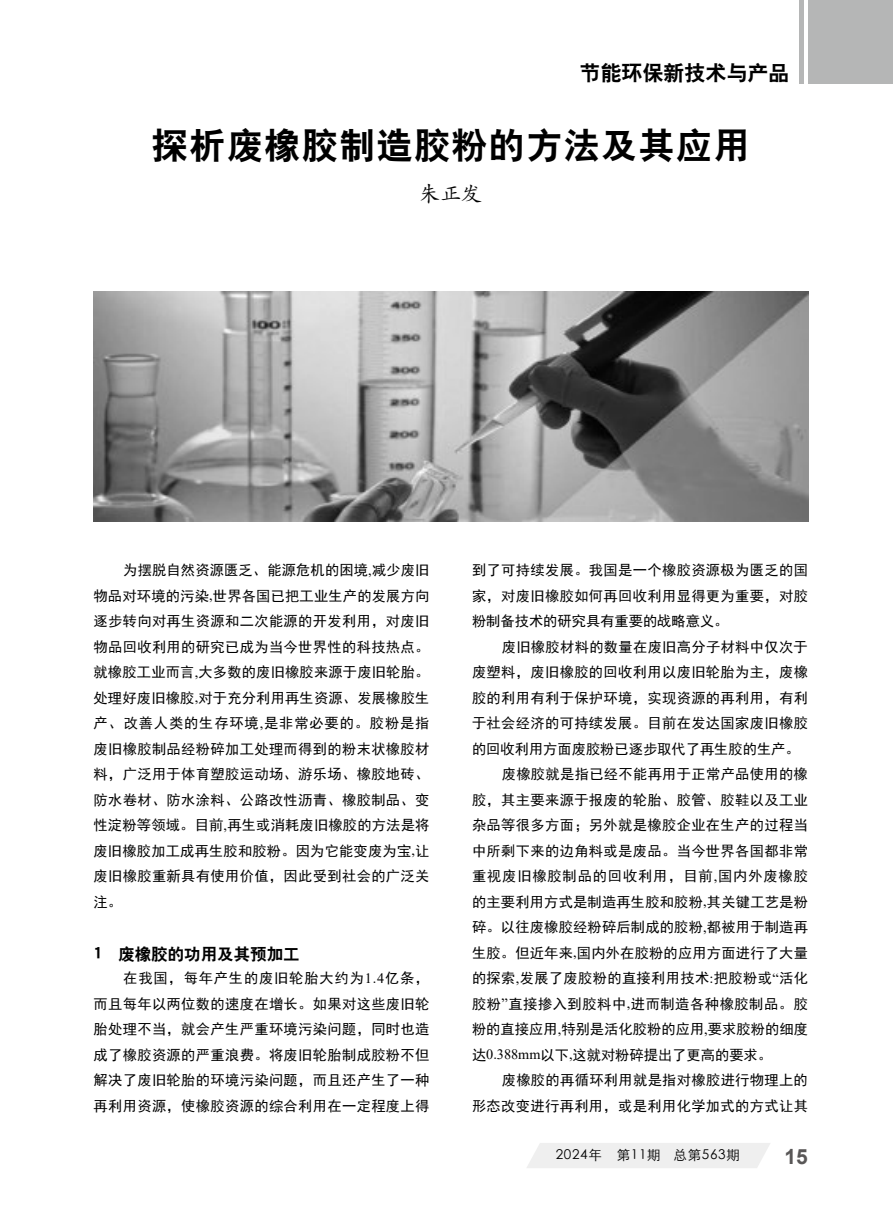
<style>
.page{position:relative;width:893px;height:1212px;background:#fff}
.page>*{position:absolute;margin:0;border:0;box-sizing:border-box;transform-origin:0 0}
.t1{font:36px "H Yb 2 gj";letter-spacing:.04em;color:#000}
.t2{font:21px "H Yb 2 gj";color:#000}
.t3{font:21px "FZKTJW GB1 0";color:#000}
.t4{font:700 21px "Arial";color:#595757}
.t5{font:16.5px "H Yb 2 gj";color:#000}
.t6{font:14.25px/25.5px "Sim Hei";letter-spacing:.025em;color:#000;text-align:justify}
.t7{font:14.25px "Sim Hei";color:#000}
.t8{font:14.25px "Sim Hei";letter-spacing:.005em;color:#000}
.t9{font:14.25px "Sim Hei";letter-spacing:.06em;color:#000}
.t10{font:13.5px "ST Xihei";letter-spacing:.05em;color:#000}
.s1{font-family:"Times New Roman"}
</style>
<div class="page">
<div style="left:808px;top:0;width:85px;height:83px;background:#b5b6b6"></div>
<div style="left:799px;top:0;width:5px;height:83px;background:#b5b6b6"></div>
<div style="left:527px;top:1143px;width:243px;height:25px;background:#efefef"></div>
<img style="left:93px;top:291px;width:715px;height:230px">
<h2 class="t2" style="left:579px;top:63px;width:211px">节能环保新技术与产品</h2>
<h1 class="t1" style="left:152px;top:128px;width:599px">探析废橡胶制造胶粉的方法及其应用</h1>
<h2 class="t3" style="left:419px;top:183px;width:64px">朱正发</h2>
<p class="t6" style="left:94px;top:557px;width:337px;text-indent:30px">为摆脱自然资源匮乏、能源危机的困境<span class="s1">,</span>减少废旧物品对环境的污染<span class="s1">,</span>世界各国已把工业生产的发展方向逐步转向对再生资源和二次能源的开发利用，对废旧物品回收利用的研究已成为当今世界性的科技热点。就橡胶工业而言<span class="s1">,</span>大多数的废旧橡胶来源于废旧轮胎。处理好废旧橡胶<span class="s1">,</span>对于充分利用再生资源、发展橡胶生产、改善人类的生存环境<span class="s1">,</span>是非常必要的。胶粉是指废旧橡胶制品经粉碎加工处理而得到的粉末状橡胶材料，广泛用于体育塑胶运动场、游乐场、橡胶地砖、防水卷材、防水涂料、公路改性沥青、橡胶制品、变性淀粉等领域。目前<span class="s1">,</span>再生或消耗废旧橡胶的方法是将废旧橡胶加工成再生胶和胶粉。因为它能变废为宝<span class="s1">,</span>让废旧橡胶重新具有使用价值，因此受到社会的广泛关注。</p>
<p class="t5" style="left:94px;top:945px;width:208px">1 废橡胶的功用及其预加工</p>
<p class="t6" style="left:94px;top:965px;width:337px;text-indent:30px">在我国，每年产生的废旧轮胎大约为<span class="s1">1.4</span>亿条，而且每年以两位数的速度在增长。如果对这些废旧轮胎处理不当，就会产生严重环境污染问题，同时也造成了橡胶资源的严重浪费。将废旧轮胎制成胶粉不但解决了废旧轮胎的环境污染问题，而且还产生了一种再利用资源，使橡胶资源的综合利用在一定程度上得</p>
<p class="t6" style="left:472px;top:557px;width:337px">到了可持续发展。我国是一个橡胶资源极为匮乏的国家，对废旧橡胶如何再回收利用显得更为重要，对胶粉制备技术的研究具有重要的战略意义。</p>
<p class="t6" style="left:502px;top:634px;width:308px">废旧橡胶材料的数量在废旧高分子材料中仅次于</p>
<p class="t6" style="left:472px;top:659px;width:337px">废塑料，废旧橡胶的回收利用以废旧轮胎为主，废橡</p>
<p class="t6" style="left:472px;top:685px;width:337px">胶的利用有利于保护环境，实现资源的再利用，有利</p>
<p class="t6" style="left:472px;top:710px;width:337px">于社会经济的可持续发展。目前在发达国家废旧橡胶</p>
<p class="t7" style="left:472px;top:741px;width:329px">的回收利用方面废胶粉已逐步取代了再生胶的生产。</p>
<p class="t6" style="left:502px;top:761px;width:308px">废橡胶就是指已经不能再用于正常产品使用的橡</p>
<p class="t6" style="left:472px;top:787px;width:337px">胶，其主要来源于报废的轮胎、胶管、胶鞋以及工业</p>
<p class="t6" style="left:472px;top:812px;width:337px">杂品等很多方面；另外就是橡胶企业在生产的过程当</p>
<p class="t6" style="left:472px;top:838px;width:337px">中所剩下来的边角料或是废品。当今世界各国都非常</p>
<p class="t9" style="left:472px;top:869px;width:337px">重视废旧橡胶制品的回收利用，目前<span class="s1">,</span>国内外废橡胶</p>
<p class="t6" style="left:472px;top:889px;width:337px">的主要利用方式是制造再生胶和胶粉<span class="s1">,</span>其关键工艺是粉</p>
<p class="t6" style="left:472px;top:914px;width:337px">碎。以往废橡胶经粉碎后制成的胶粉<span class="s1">,</span>都被用于制造再</p>
<p class="t6" style="left:472px;top:940px;width:337px">生胶。但近年来<span class="s1">,</span>国内外在胶粉的应用方面进行了大量</p>
<p class="t6" style="left:472px;top:965px;width:337px">的探索<span class="s1">,</span>发展了废胶粉的直接利用技术<span class="s1">:</span>把胶粉或<span class="s1">“</span>活化</p>
<p class="t6" style="left:472px;top:991px;width:337px">胶粉<span class="s1">”</span>直接掺入到胶料中<span class="s1">,</span>进而制造各种橡胶制品。胶</p>
<p class="t8" style="left:472px;top:1022px;width:337px">粉的直接应用<span class="s1">,</span>特别是活化胶粉的应用<span class="s1">,</span>要求胶粉的细度</p>
<p class="t7" style="left:472px;top:1047px;width:302px">达<span class="s1">0.388mm</span>以下<span class="s1">,</span>这就对粉碎提出了更高的要求。</p>
<p class="t6" style="left:502px;top:1067px;width:308px">废橡胶的再循环利用就是指对橡胶进行物理上的</p>
<p class="t6" style="left:472px;top:1093px;width:337px">形态改变进行再利用，或是利用化学加式的方式让其</p>
<p class="t10" style="left:556px;top:1144px;width:186px">2024年　第11期 总第563期</p>
<h2 class="t4" style="left:785px;top:1142px;width:25px">15</h2>
</div>
